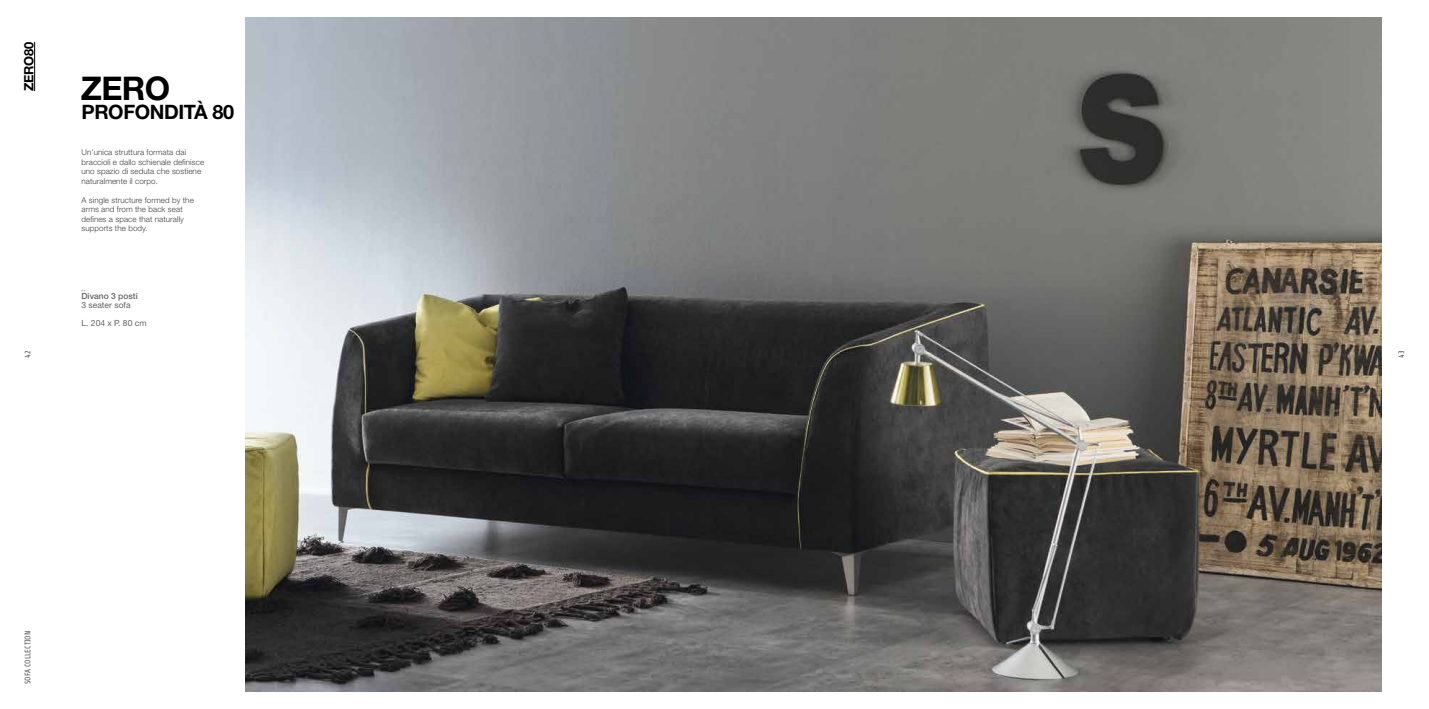
<style>
.page{position:relative;width:1429px;height:709px;background:#fff}
.page>*{position:absolute;margin:0;border:0;box-sizing:border-box;transform-origin:0 0}
.t1{font:700 32.6px "Helvetica Neue LT Std";color:#000}
.t2{font:700 19.9px "Helvetica Neue LT Std";letter-spacing:-.02em;color:#000}
.t3{font:700 12.9px "Helvetica Neue LT Std";letter-spacing:-.02em;color:#000}
.t4{font:8.5px/18px "Helvetica Neue LT Std";color:#646466}
.t5{font:500 8.5px "Helvetica Neue LT Std";color:#646466}
.t6{font:800 8.5px "Helvetica Neue LT Std";color:#646466}
.t7{font:300 8px/9.5px "Helvetica Neue LT Std";letter-spacing:.01em;color:#404042}
.t8{font:8px "Share";color:#58595b}
</style>
<div class="page">
<img style="left:245px;top:17px;width:1136px;height:675px">
<hr style="left:34px;top:42px;width:1px;height:49px;background:#000">
<h3 class="t3" style="left:21px;top:91px;width:51px;rotate:-90deg">ZERO80</h3>
<h1 class="t1" style="left:81px;top:69px;width:91px">ZERO</h1>
<h2 class="t2" style="left:81px;top:99px;width:154px">PROFONDITÀ 80</h2>
<p class="t7" style="left:81px;top:147px;width:124px">Un’unica struttura formata dai braccioli e dallo schienale definisce uno spazio di seduta che sostiene naturalmente il corpo.</p>
<p class="t7" style="left:81px;top:195px;width:114px">A single structure formed by the arms and from the back seat defines a space that naturally supports the body.</p>
<p class="t6" style="left:81px;top:281px;width:6px">_</p>
<p class="t5" style="left:81px;top:290px;width:58px">Divano 3 posti</p>
<p class="t4" style="left:81px;top:295px;width:67px">3 seater sofa<br>L. 204 x P. 80 cm</p>
<p class="t8" style="left:24px;top:358px;width:9px;rotate:-90deg">42</p>
<p class="t8" style="left:1397px;top:358px;width:9px;rotate:-90deg">43</p>
<p class="t8" style="left:24px;top:684px;width:55px;rotate:-90deg">SOFA COLLECTION</p>
</div>
